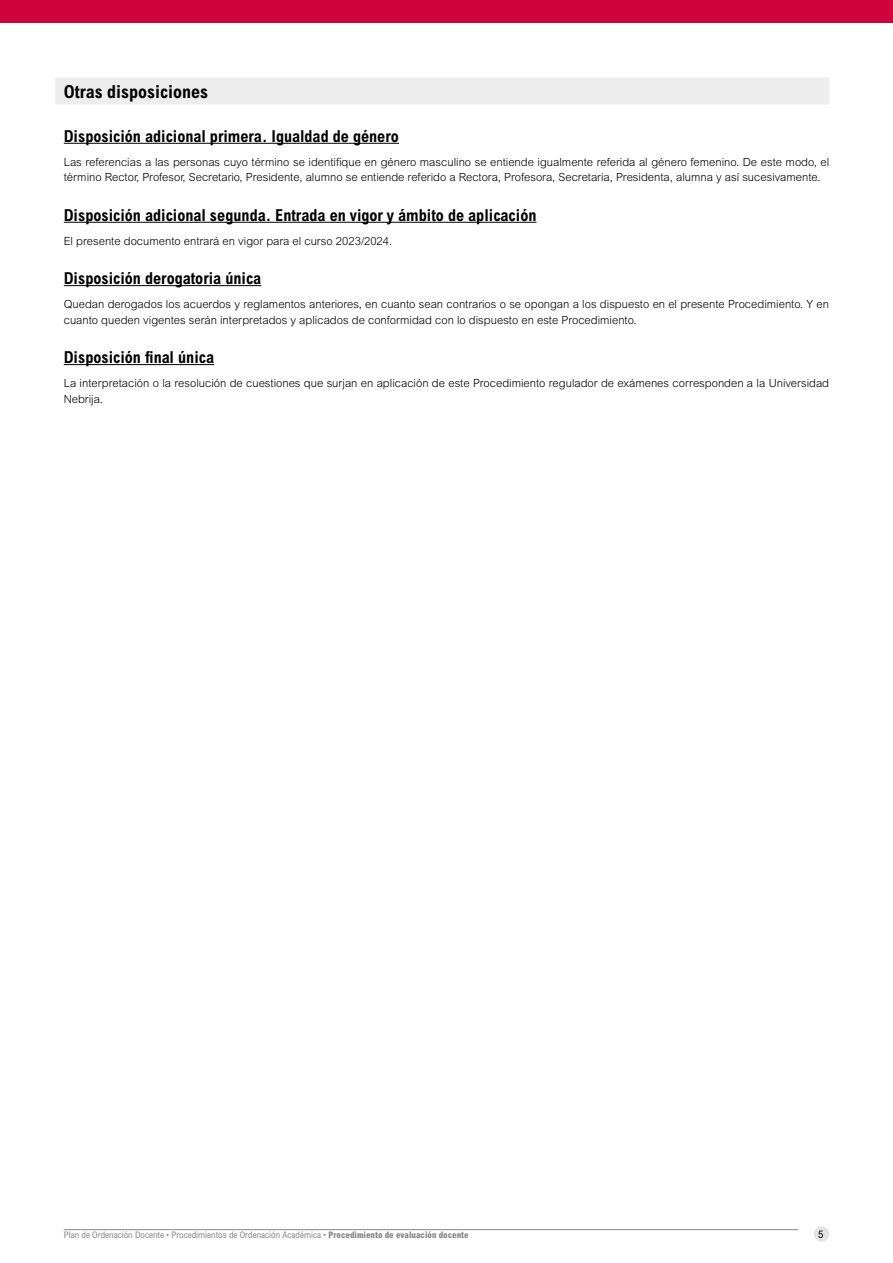
<style>
.page{position:relative;width:893px;height:1263px;background:#fff}
.page>*{position:absolute;margin:0;border:0;box-sizing:border-box;transform-origin:0 0}
.t1{font:700 condensed 18px "Arial MT Pro";color:#000}
.t2{font:700 condensed 16.5px "Arial MT Pro";color:#000}
.t3{font:300 11.25px/15.6px "Arial MT Pro";color:#000}
.t4{font:condensed 10.5px "Arial MT Pro";color:#000}
.t5{font:condensed 9px "Arial MT Pro";color:#878787}
.s1{font-weight:800}
</style>
<div class="page">
<div style="left:0;top:0;width:893px;height:22px;background:#d0043c"></div>
<div style="left:814px;top:1226px;width:15px;height:16px;background:#e3e3e3;border-radius:50%"></div>
<hr style="left:64px;top:1229px;width:734px;height:1px;background:#878787">
<div style="left:55px;top:77px;width:774px;height:27px;background:#ededed"></div>
<hr style="left:64px;top:143px;width:335px;height:1px;background:#000">
<hr style="left:64px;top:222px;width:472px;height:1px;background:#000">
<hr style="left:64px;top:285px;width:197px;height:1px;background:#000">
<hr style="left:64px;top:364px;width:150px;height:1px;background:#000">
<h1 class="t1" style="left:64px;top:81px;width:146px">Otras disposiciones</h1>
<h2 class="t2" style="left:64px;top:126px;width:337px">Disposición adicional primera. Igualdad de género</h2>
<p class="t3" style="left:64px;top:154px;width:767px">Las referencias a las personas cuyo término se identifique en género masculino se entiende igualmente referida al género femenino. De este modo, el término Rector, Profesor, Secretario, Presidente, alumno se entiende referido a Rectora, Profesora, Secretaria, Presidenta, alumna y así sucesivamente.</p>
<h2 class="t2" style="left:64px;top:205px;width:474px">Disposición adicional segunda. Entrada en vigor y ámbito de aplicación</h2>
<p class="t3" style="left:64px;top:233px;width:330px">El presente documento entrará en vigor para el curso 2023/2024.</p>
<h2 class="t2" style="left:64px;top:269px;width:199px">Disposición derogatoria única</h2>
<p class="t3" style="left:64px;top:297px;width:767px">Quedan derogados los acuerdos y reglamentos anteriores, en cuanto sean contrarios o se opongan a los dispuesto en el presente Procedimiento. Y en cuanto queden vigentes serán interpretados y aplicados de conformidad con lo dispuesto en este Procedimiento.</p>
<h2 class="t2" style="left:64px;top:348px;width:152px">Disposición final única</h2>
<p class="t3" style="left:64px;top:376px;width:767px">La interpretación o la resolución de cuestiones que surjan en aplicación de este Procedimiento regulador de exámenes corresponden a la Universidad<br>Nebrija.</p>
<p class="t5" style="left:64px;top:1229px;width:406px">Plan de Ordenación Docente • Procedimientos de Ordenación Académica • <span class="s1">Procedimiento de evaluación docente</span></p>
<p class="t4" style="left:818px;top:1228px;width:7px">5</p>
</div>
